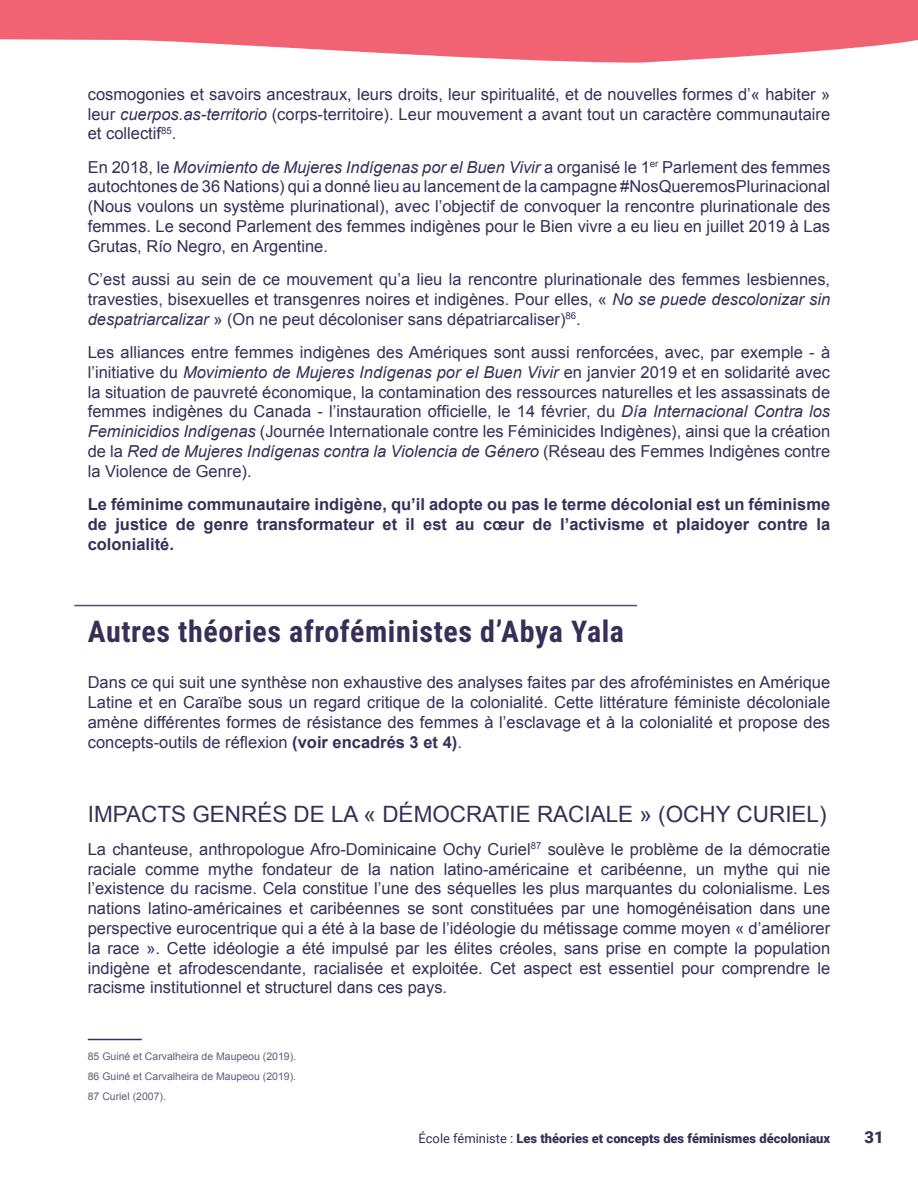
<style>
.page{position:relative;width:918px;height:1188px;background:#fff}
.page>*{position:absolute;margin:0;border:0;box-sizing:border-box;transform-origin:0 0}
.t1{font:700 30px "Roboto Condensed";letter-spacing:.02em;color:#372f57}
.t2{font:22.5px "Arial";color:#372f57}
.t3{font:16.5px/19.8px "Arial";color:#372f57;text-align:justify}
.t4{font:700 16.5px/19.8px "Arial";color:#372f57;text-align:justify}
.t5{font:900 16.5px "Roboto";color:#372f57}
.t6{font:900 12.9px "Roboto";color:#372f57}
.t7{font:10.5px/20.2px "Arial";color:#645a78;text-align:justify}
.s1{font-style:italic}
.s2{font-weight:700}
.s3{font-weight:400}
</style>
<div class="page">
<hr style="left:74px;top:605px;width:563px;height:1px;background:#554b6c">
<hr style="left:88px;top:1039px;width:54px;height:1px;background:#372f57">
<svg style="left:0;top:0;width:918px;height:63px;fill:#f16372"></svg>
<p class="t3" style="left:88px;top:84px;width:744px">cosmogonies et savoirs ancestraux, leurs droits, leur spiritualité, et de nouvelles formes d’« habiter » leur <span class="s1">cuerpos.as-territorio</span> (corps-territoire). Leur mouvement a avant tout un caractè re communautaire et collectif<sup>85</sup>.</p>
<p class="t3" style="left:88px;top:157px;width:744px">En 2018, le <span class="s1">Movimiento de Mujeres Indígenas por el Buen Vivir</span> a organisé le 1<sup>er</sup> Parlement des femmes autochtones de 36 Nations) qui a donné lieu au lancement de la campagne #NosQueremosPlurinacional (Nous voulons un système plurinational), avec l’objectif de convoquer la rencontre plurinationale des femmes. Le second Parlement des femmes indigènes pour le Bien vivre a eu lieu en juillet 2019 à Las Grutas, Río Negro, en Argentine.</p>
<p class="t3" style="left:88px;top:270px;width:744px">C’est aussi au sein de ce mouvement qu’a lieu la rencontre plurinationale des femmes lesbiennes, travesties, bisexuelles et transgenres noires et indigènes. Pour elles, « <span class="s1">No se puede descolonizar sin despatriarcalizar</span> » (On ne peut décoloniser sans dépatriarcaliser)<sup>86</sup>.</p>
<p class="t3" style="left:88px;top:343px;width:744px;text-align:left">Les alliances entre femmes indigènes des Amériques sont aussi renforcées, avec, par exemple - à l’initiative du <span class="s1">Movimiento de Mujeres Indígenas por el Buen Vivir</span> en janvier 2019 et en solidarité avec la situation de pauvreté économique, la contamination des ressources naturelles et les assassinats de femmes indigènes du Canada - l’instauration officielle, le 14 février, du <span class="s1">Día Internacional Contra los Feminicidios Indígenas</span> (Journée Internationale contre les Féminicides Indigènes), ainsi que la création de la <span class="s1">Red de Mujeres Indígenas contra la Violencia de Género</span> (Réseau des Femmes Indigè nes contre la Violence de Genre).</p>
<p class="t4" style="left:88px;top:495px;width:744px">Le féminime communautaire indigène, qu’il adopte ou pas le terme décolonial est un féminisme de justice de genre transformateur et il est au cœur de l’activisme et plaidoyer contre la colonialité.</p>
<h1 class="t1" style="left:88px;top:610px;width:538px">Autres théories afroféministes d’Abya Yala</h1>
<p class="t3" style="left:88px;top:673px;width:744px">Dans ce qui suit une synthèse non exhaustive des analyses faites par des afroféministes en Amérique Latine et en Caraïbe sous un regard critique de la colonialité. Cette littérature féministe décoloniale amène différentes formes de résistance des femmes à l’esclavage et à la colonialité et propose des concepts-outils de réflexion <span class="s2">(voir encadrés 3 et 4)</span>.</p>
<h2 class="t2" style="left:88px;top:799px;width:740px">IMPACTS GENRÉS DE LA « DÉMOCRATIE RACIALE » (OCHY CURIEL)</h2>
<p class="t3" style="left:88px;top:839px;width:744px">La chanteuse, anthropologue Afro-Dominicaine Ochy Curiel<sup>87</sup> soulève le problème de la démocratie raciale comme mythe fondateur de la nation latino-américaine et caribéenne, un mythe qui nie l’existence du racisme. Cela constitue l’une des séquelles les plus marquantes du colonialisme. Les nations latino-américaines et caribéennes se sont constituées par une homogénéisation dans une perspective eurocentrique qui a été à la base de l’idéologie du métissage comme moyen « d’améliorer la race ». Cette idéologie a été impulsé par les élites créoles, sans prise en compte la population indigène et afrodescendante, racialisée et exploitée. Cet aspect est essentiel pour comprendre le racisme institutionnel et structurel dans ces pays.</p>
<p class="t7" style="left:88px;top:1046px;width:210px">85 Guiné et Carvalheira de Maupeou (2019).<br>86 Guiné et Carvalheira de Maupeou (2019).<br>87 Curiel (2007).</p>
<p class="t6" style="left:419px;top:1129px;width:413px"><span class="s3">École féministe :</span> Les théories et concepts des féminismes décoloniaux</p>
<p class="t5" style="left:865px;top:1125px;width:21px">31</p>
</div>
